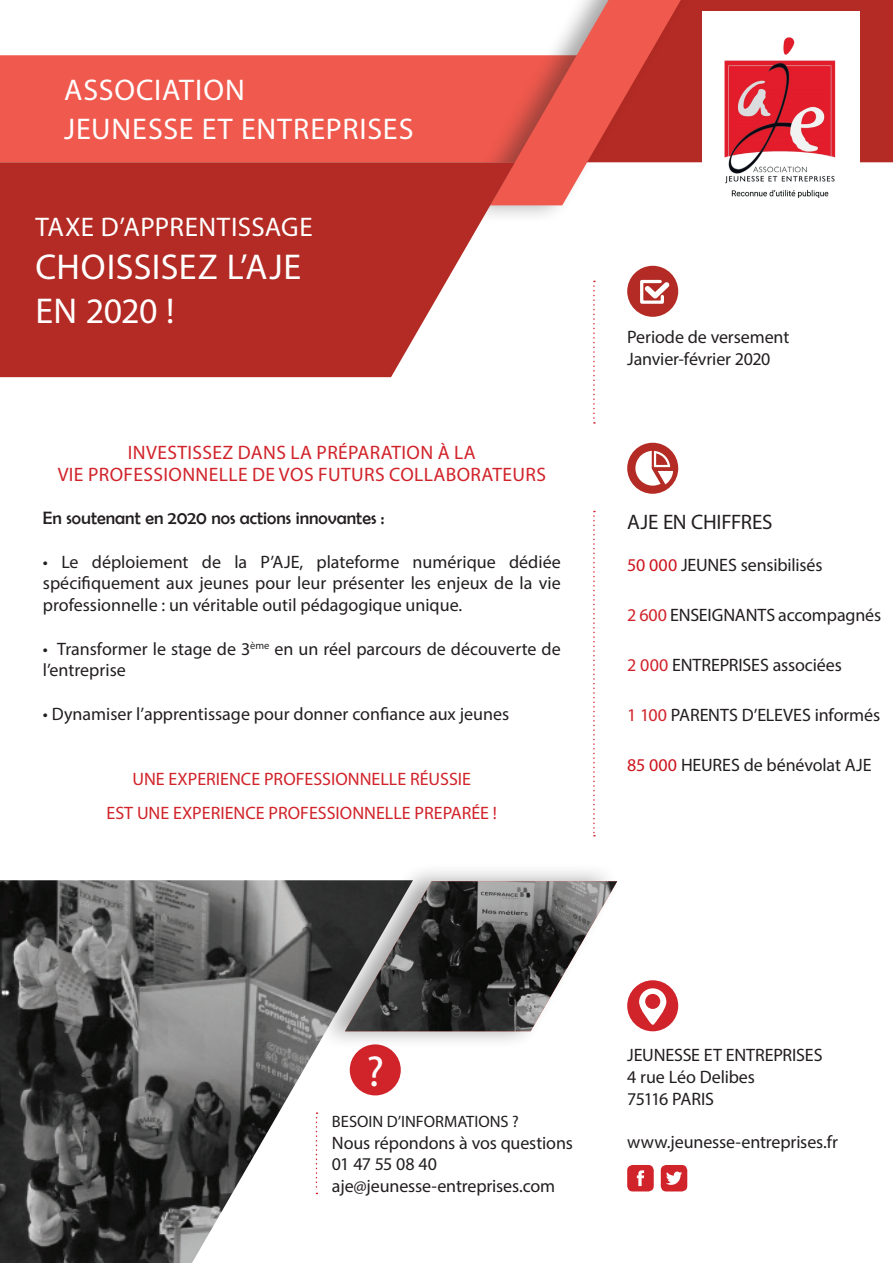
<style>
.page{position:relative;width:893px;height:1263px;background:#fff}
.page>*{position:absolute;margin:0;border:0;box-sizing:border-box;transform-origin:0 0}
.t1{font:43.5px "Myriad Pro";color:#fff}
.t2{font:36px/43.2px "Myriad Pro";letter-spacing:.01em;color:#fff}
.t3{font:30px/39px "Myriad Pro";letter-spacing:.03em;color:#fff}
.t4{font:27px "Myriad Pro";letter-spacing:.015em;color:#fff}
.t5{font:21px "Myriad Pro";letter-spacing:-.005em;color:#231f20}
.t6{font:19.5px/21.8px "Myriad Pro";letter-spacing:.02em;color:#d1232a;text-align:center}
.t7{font:18px/21.8px "Myriad Pro";letter-spacing:-.005em;color:#231f20}
.t8{font:18px/33.8px "Myriad Pro";color:#d1232a;text-align:center}
.t9{font:18px "Berlin Sans FB";color:#231f20}
.t10{font:16.5px "Myriad Pro";color:#231f20}
.s1{color:#cd151d}
.s2{color:#d1232a}
</style>
<div class="page">
<div style="left:627px;top:980px;width:51px;height:51px;background:#d1232a;border-radius:50%"></div>
<svg style="left:639px;top:988px;width:27px;height:37px"></svg>
<div style="left:627px;top:1165px;width:27px;height:26px;background:#d1232a;border-radius:6px"></div>
<svg style="left:637px;top:1170px;width:7px;height:16px"></svg>
<div style="left:661px;top:1165px;width:26px;height:26px;background:#d1232a;border-radius:6px"></div>
<svg style="left:666px;top:1171px;width:16px;height:14px"></svg>
<div style="left:697px;top:0;width:196px;height:162px;background:#b32b24"></div>
<div style="left:0;top:55px;width:461px;height:107px;background:#f0594d"></div>
<div style="left:461px;top:0;width:236px;height:224px;background:#231f20;opacity:.4"></div>
<svg style="left:490px;top:0;width:191px;height:205px"></svg>
<svg style="left:0;top:162px;width:515px;height:215px;background:#bc433d"></svg>
<svg style="left:593px;top:511px;width:2px;height:325px"></svg>
<div style="left:627px;top:443px;width:51px;height:51px;background:#b32b24;border-radius:50%"></div>
<svg style="left:635px;top:451px;width:38px;height:35px"></svg>
<svg style="left:593px;top:281px;width:2px;height:143px"></svg>
<div style="left:627px;top:266px;width:51px;height:51px;background:#b32b24;border-radius:50%"></div>
<svg style="left:640px;top:279px;width:30px;height:25px"></svg>
<img style="left:0;top:880px;width:401px;height:383px">
<div style="left:316px;top:863px;width:305px;height:187px;background:#231f20;opacity:.4"></div>
<img style="left:345px;top:881px;width:272px;height:150px">
<img style="left:702px;top:12px;width:157px;height:186px">
<h3 class="t3" style="left:64px;top:70px;width:351px">ASSOCIATION<br>JEUNESSE ET ENTREPRISES</h3>
<h3 class="t4" style="left:35px;top:210px;width:279px">TAXE D’APPRENTISSAGE</h3>
<h2 class="t2" style="left:35px;top:245px;width:267px">CHOISSISEZ L’AJE<br>EN 2020 !</h2>
<p class="t6" style="left:58px;top:441px;width:490px">INVESTISSEZ DANS LA PRÉPARATION À LA<br>VIE PROFESSIONNELLE DE VOS FUTURS COLLABORATEURS</p>
<p class="t9" style="left:43px;top:508px;width:343px">En soutenant en 2020 nos actions innovantes :</p>
<p class="t7" style="left:43px;top:550px;width:519px;text-align:justify">• Le déploiement de la P’AJE, plateforme numérique dédiée spécifiquement aux jeunes pour leur présenter les enjeux de la vie professionnelle : un véritable outil pédagogique unique.</p>
<p class="t7" style="left:43px;top:637px;width:519px">• Transformer le stage de 3<sup>ème</sup> en un réel parcours de découverte de l’entreprise</p>
<p class="t7" style="left:43px;top:703px;width:468px">• Dynamiser l’apprentissage pour donner confiance aux jeunes</p>
<p class="t8" style="left:107px;top:762px;width:392px">UNE EXPERIENCE PROFESSIONNELLE RÉUSSIE<br>EST UNE EXPERIENCE PROFESSIONNELLE PREPARÉE !</p>
<p class="t7" style="left:627px;top:326px;width:164px">Periode de versement<br>Janvier-février 2020</p>
<p class="t5" style="left:627px;top:508px;width:147px">AJE EN CHIFFRES</p>
<p class="t7" style="left:627px;top:554px;width:197px"><span class="s1">50 000</span> JEUNES sensibilisés</p>
<p class="t7" style="left:627px;top:604px;width:256px"><span class="s2">2 600</span> ENSEIGNANTS accompagnés</p>
<p class="t7" style="left:627px;top:654px;width:216px"><span class="s2">2 000</span> ENTREPRISES associées</p>
<p class="t7" style="left:627px;top:704px;width:254px"><span class="s2">1 100</span> PARENTS D’ELEVES informés</p>
<p class="t7" style="left:627px;top:754px;width:246px"><span class="s1">85 000</span> HEURES de bénévolat AJE</p>
<h1 class="t1" style="left:366px;top:1044px;width:19px">?</h1>
<p class="t10" style="left:332px;top:1111px;width:188px">BESOIN D’INFORMATIONS ?</p>
<p class="t7" style="left:332px;top:1131px;width:242px">Nous répondons à vos questions<br>01 47 55 08 40 aje@jeunesse-entreprises.com</p>
<p class="t7" style="left:627px;top:1044px;width:197px">JEUNESSE ET ENTREPRISES<br>4 rue Léo Delibes<br>75116 PARIS</p>
<p class="t7" style="left:627px;top:1131px;width:212px">www.jeunesse-entreprises.fr</p>
</div>
